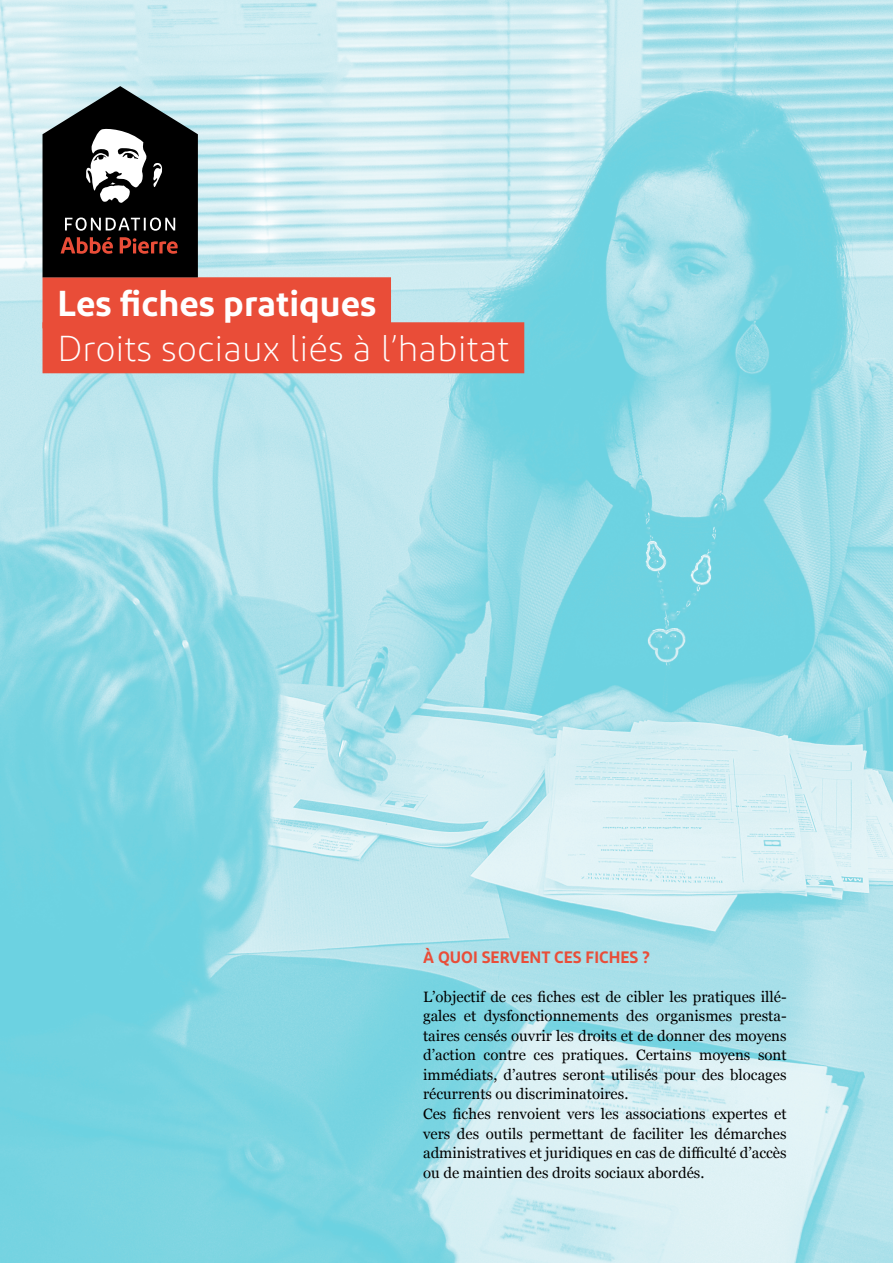
<style>
.page{position:relative;width:893px;height:1263px;background:#fff}
.page>*{position:absolute;margin:0;border:0;box-sizing:border-box;transform-origin:0 0}
.t1{font:300 36px "Diodrum";color:#fff}
.t2{font:600 36px "Diodrum";color:#fff}
.t3{font:600 16.5px "Diodrum";color:#e94d38}
.t4{font:15px/19.5px "Georgia";color:#000}
</style>
<div class="page">
<img style="left:0;top:0;width:893px;height:1263px">
<div style="left:43px;top:277px;width:348px;height:51px;background:#e94d38"></div>
<div style="left:43px;top:322px;width:481px;height:51px;background:#e94d38"></div>
<svg style="left:43px;top:86px;width:155px;height:191px;background:#3c3b3b"></svg>
<h1 class="t2" style="left:57px;top:280px;width:320px">Les fiches pratiques</h1>
<h1 class="t1" style="left:57px;top:327px;width:453px">Droits sociaux liés à l’habitat</h1>
<p class="t3" style="left:423px;top:946px;width:228px">À QUOI SERVENT CES FICHES ?</p>
<p class="t4" style="left:423px;top:986px;width:365px">L’objectif de ces fiches est de cibler les pratiques illé&shy;gales et dysfonctionnements des organismes presta&shy;taires censés ouvrir les droits et de donner des moyens d’action contre ces pratiques. Certains moyens sont immédiats, d’autres seront utilisés pour des blocages récurrents ou discriminatoires.<br>Ces fiches renvoient vers les associations expertes et vers des outils permettant de faciliter les démarches administratives et juridiques en cas de difficulté d’accès ou de maintien des droits sociaux abordés.</p>
</div>
